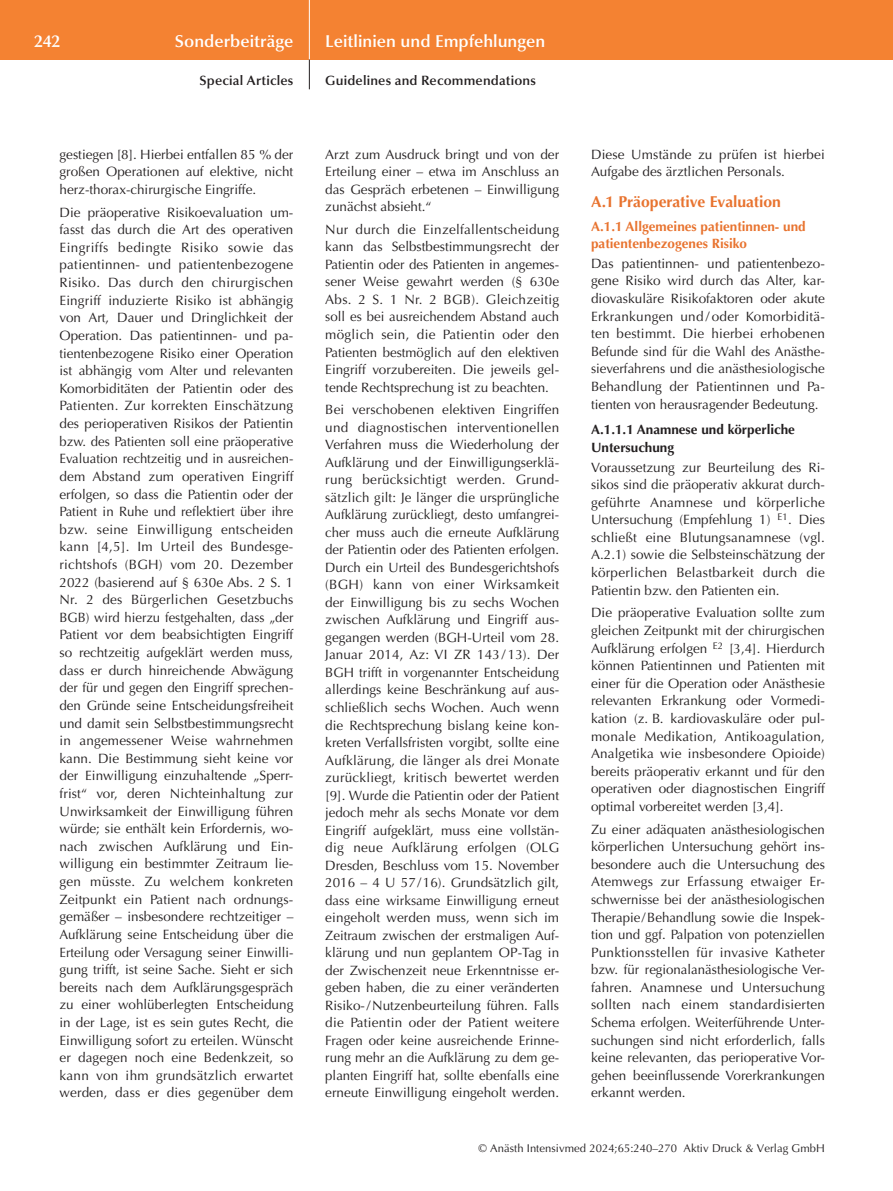
<style>
.page{position:relative;width:893px;height:1191px;background:#fff}
.page>*{position:absolute;margin:0;border:0;box-sizing:border-box;transform-origin:0 0}
.t1{font:600 17.25px "Optima";color:#fff}
.t2{font:700 15.75px "Optima";color:#e8732f}
.t3{font:13.5px/17.5px "Optima";color:#231f20}
.t4{font:700 13.5px/17.5px "Optima";color:#e8732f}
.t5{font:600 13.5px "Optima";letter-spacing:.01em;color:#231f20}
.t6{font:700 13.5px/17.5px "Optima";color:#231f20}
.t7{font:11.25px "Optima";letter-spacing:.005em;color:#231f20}
</style>
<div class="page">
<div style="left:0;top:0;width:893px;height:60px;background:#f48232"></div>
<hr style="left:309px;top:0;width:1px;height:60px;background:#fff">
<svg style="left:309px;top:60px;width:1px;height:29px"></svg>
<p class="t1" style="left:34px;top:31px;width:28px">242</p>
<p class="t1" style="left:175px;top:31px;width:120px">Sonderbeiträge</p>
<p class="t5" style="left:199px;top:73px;width:95px">Special Articles</p>
<p class="t3" style="left:60px;top:146px;width:235px;text-align:justify">gestiegen [8]. Hierbei entfallen 85 % der großen Operationen auf elektive, nicht herz-thorax-chirurgische Eingriffe.</p>
<p class="t3" style="left:60px;top:203px;width:235px">Die präoperative Risikoevaluation um&shy;fasst das durch die Art des operativen Eingriffs bedingte Risiko sowie das patientinnen- und patientenbezogene Risiko. Das durch den chirurgischen Eingriff induzierte Risiko ist abhängig von Art, Dauer und Dringlichkeit der Operation. Das patientinnen- und pa&shy;tientenbezogene Risiko einer Operation ist abhängig vom Alter und relevanten Komorbiditäten der Patientin oder des Patienten. Zur korrekten Einschätzung des perioperativen Risikos der Patientin bzw. des Patienten soll eine präoperative Evaluation rechtzeitig und in ausreichen&shy;dem Abstand zum operativen Eingriff erfolgen, so dass die Patientin oder der Patient in Ruhe und reflektiert über ihre bzw. seine Einwilligung entscheiden kann [4,5]. Im Urteil des Bundesge&shy;richtshofs (BGH) vom 20. Dezember 2022 (basierend auf § 630e Abs. 2 S. 1<br>Nr. 2 des Bürgerlichen Gesetzbuchs BGB) wird hierzu festgehalten, dass „der Patient vor dem beabsichtigten Eingriff so rechtzeitig aufgeklärt werden muss, dass er durch hinreichende Abwägung der für und gegen den Eingriff sprechen&shy;den Gründe seine Entscheidungsfreiheit und damit sein Selbstbestimmungsrecht in angemessener Weise wahrnehmen kann. Die Bestimmung sieht keine vor der Einwilligung einzuhaltende „Sperr&shy;frist“ vor, deren Nichteinhaltung zur Unwirksamkeit der Einwilligung führen würde; sie enthält kein Erfordernis, wo-- nach zwischen Aufklärung und Ein&shy;willigung ein bestimmter Zeitraum lie-- gen müsste. Zu welchem konkreten Zeitpunkt ein Patient nach ordnungs&shy;gemäßer – insbesondere rechtzeitiger – Aufklärung seine Entscheidung über die Erteilung oder Versagung seiner Einwilli&shy;gung trifft, ist seine Sache. Sieht er sich bereits nach dem Aufklärungsgespräch zu einer wohlüberlegten Entscheidung in der Lage, ist es sein gutes Recht, die Einwilligung sofort zu erteilen. Wünscht er dagegen noch eine Bedenkzeit, so kann von ihm grundsätzlich erwartet werden, dass er dies gegenüber dem</p>
<p class="t1" style="left:325px;top:31px;width:222px">Leitlinien und Empfehlungen</p>
<p class="t5" style="left:325px;top:73px;width:212px">Guidelines and Recommendations</p>
<p class="t3" style="left:325px;top:145px;width:235px;text-align:justify">Arzt zum Ausdruck bringt und von der Erteilung einer – etwa im Anschluss an das Gespräch erbetenen – Einwilligung zunächst absieht.“</p>
<p class="t3" style="left:325px;top:221px;width:235px;text-align:justify">Nur durch die Einzelfallentscheidung kann das Selbstbestimmungsrecht der Patientin oder des Patienten in angemes&shy;sener Weise gewahrt werden (§ 630e Abs. 2 S. 1 Nr. 2 BGB). Gleichzeitig soll es bei ausreichendem Abstand auch möglich sein, die Patientin oder den Patienten bestmöglich auf den elektiven Eingriff vorzubereiten. Die jeweils gel&shy;tende Rechtsprechung ist zu beachten.</p>
<p class="t3" style="left:325px;top:401px;width:235px">Bei verschobenen elektiven Eingriffen und diagnostischen interventionellen Verfahren muss die Wiederholung der Aufklärung und der Einwilligungserklä-- rung berücksichtigt werden. Grund&shy;sätzlich gilt: Je länger die ursprüngliche Aufklärung zurückliegt, desto umfangrei&shy;cher muss auch die erneute Aufklärung der Patientin oder des Patienten erfolgen.<br>Durch ein Urteil des Bundesgerichtshofs (BGH) kann von einer Wirksamkeit der Einwilligung bis zu sechs Wochen zwischen Aufklärung und Eingriff aus&shy;gegangen werden (BGH-Urteil vom 28.<br>Januar 2014, Az: VI ZR 143 / 13). Der BGH trifft in vorgenannter Entscheidung allerdings keine Beschränkung auf aus&shy;schließlich sechs Wochen. Auch wenn die Rechtsprechung bislang keine kon&shy;kreten Verfallsfristen vorgibt, sollte eine Aufklärung, die länger als drei Monate zurückliegt, kritisch bewertet werden [9]. Wurde die Patientin oder der Patient jedoch mehr als sechs Monate vor dem Eingriff aufgeklärt, muss eine vollstän&shy;dig neue Aufklärung erfolgen (OLG Dresden, Beschluss vom 15. November 2016 – 4 U 57/16). Grundsätzlich gilt, dass eine wirksame Einwilligung erneut eingeholt werden muss, wenn sich im Zeitraum zwischen der erstmaligen Auf-- klärung und nun geplantem OP-Tag in der Zwischenzeit neue Erkenntnisse er&shy;geben haben, die zu einer veränderten Risiko- /Nutzenbeurteilung führen. Falls die Patientin oder der Patient weitere Fragen oder keine ausreichende Erinne&shy;rung mehr an die Aufklärung zu dem ge&shy;planten Eingriff hat, sollte ebenfalls eine erneute Einwilligung eingeholt werden.</p>
<p class="t3" style="left:591px;top:145px;width:235px">Diese Umstände zu prüfen ist hierbei<br>Aufgabe des ärztlichen Personals.</p>
<p class="t2" style="left:591px;top:192px;width:191px">A.1 Präoperative Evaluation</p>
<p class="t4" style="left:591px;top:217px;width:216px">A.1.1 Allgemeines patientinnen- und patientenbezogenes Risiko</p>
<p class="t3" style="left:591px;top:255px;width:235px">Das patientinnen- und patientenbezo&shy;gene Risiko wird durch das Alter, kar-- diovaskuläre Risikofaktoren oder akute Erkrankungen und / oder Komorbiditä&shy;ten bestimmt. Die hierbei erhobenen Befunde sind für die Wahl des Anästhe&shy;sieverfahrens und die anästhesiologische Behandlung der Patientinnen und Pa&shy;tienten von herausragender Bedeutung.</p>
<p class="t6" style="left:591px;top:421px;width:205px">A.1.1.1 Anamnese und körperliche<br>Untersuchung</p>
<p class="t3" style="left:591px;top:458px;width:235px">Voraussetzung zur Beurteilung des Ri-- sikos sind die präoperativ akkurat durch&shy;geführte Anamnese und körperliche Untersuchung (Empfehlung 1) <sup>E1</sup>. Dies schließt eine Blutungsanamnese (vgl.<br>A.2.1) sowie die Selbsteinschätzung der körperlichen Belastbarkeit durch die Patientin bzw. den Patienten ein.</p>
<p class="t3" style="left:591px;top:604px;width:235px">Die präoperative Evaluation sollte zum gleichen Zeitpunkt mit der chirurgischen Aufklärung erfolgen <sup>E2</sup> [3,4]. Hierdurch können Patientinnen und Patienten mit einer für die Operation oder Anästhesie relevanten Erkrankung oder Vormedi&shy;kation (z. B. kardiovaskuläre oder pul-- monale Medikation, Antikoagulation, Analgetika wie insbesondere Opioide) bereits präoperativ erkannt und für den operativen oder diagnostischen Eingriff optimal vorbereitet werden [3,4].</p>
<p class="t3" style="left:591px;top:820px;width:235px;text-align:justify">Zu einer adäquaten anästhesiologischen körperlichen Untersuchung gehört ins&shy;besondere auch die Untersuchung des Atemwegs zur Erfassung etwaiger Er&shy;schwernisse bei der anästhesiologischen Therapie/Behandlung sowie die Inspek&shy;tion und ggf. Palpation von potenziellen Punktionsstellen für invasive Katheter bzw. für regionalanästhesiologische Ver&shy;fahren. Anamnese und Untersuchung sollten nach einem standardisierten Schema erfolgen. Weiterführende Unter&shy;suchungen sind nicht erforderlich, falls keine relevanten, das perioperative Vor&shy;gehen beeinflussende Vorerkrankungen erkannt werden.</p>
<p class="t7" style="left:478px;top:1142px;width:348px">© Anästh Intensivmed 2024;65:240–270 Aktiv Druck &amp; Verlag GmbH</p>
</div>
